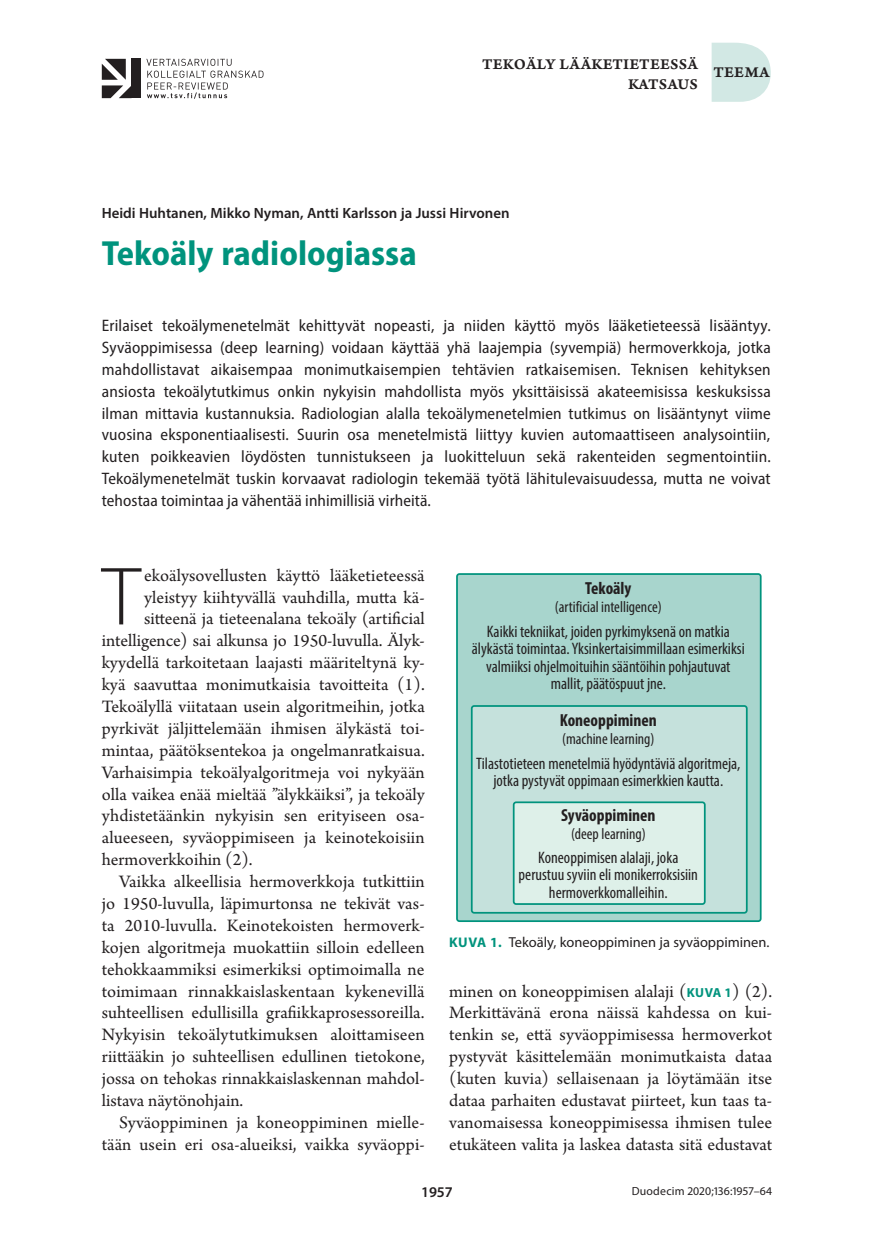
<style>
.page{position:relative;width:874px;height:1241px;background:#fff}
.page>*{position:absolute;margin:0;border:0;box-sizing:border-box;transform-origin:0 0}
.l_alkukirjain{font:300 83.3px "Myriad Pro";color:#231f20}
.o1_Teema{font:700 semi-condensed 35px "Myriad Pro";color:#00937d}
.l_alkukirjain-2{font:18.38px/21.9px "Arno Pro";color:#231f20;text-align:justify}
.t1{font:700 condensed 17.5px "Myriad Pro";color:#231f20}
.in{font:semi-condensed 16.62px/21.9px "Myriad Pro";letter-spacing:.005em;color:#231f20;text-align:justify}
.t2{font:condensed 16.62px/17.5px "Myriad Pro";color:#231f20;text-align:center}
.t3{font:condensed 15.75px "Myriad Pro";color:#231f20}
.vinj{font:15.75px "Arno Pro Smbd Caption";letter-spacing:.015em;color:#231f20}
.k1{font:600 14.88px "Myriad Pro";color:#231f20}
.kt{font:14.35px "Myriad Pro";color:#231f20}
.Ala{font:11.9px "Myriad Pro";letter-spacing:.02em;color:#231f20}
.s1{font-weight:700;font-size:14px;color:#00937d}
.s2{font-family:"Myriad Pro";font-weight:700;font-size:13.12px;color:#00937d}
</style>
<div class="page">
<svg style="left:711px;top:43px;width:59px;height:59px;background:#d6eae6"></svg>
<svg style="left:102px;top:59px;width:29px;height:39px"></svg>
<div style="left:131px;top:59px;width:10px;height:39px;background:#231f20"></div>
<svg style="left:146px;top:59px;width:117px;height:40px"></svg>
<div style="left:457px;top:574px;width:303px;height:347px;background:#a8d5cd;border-radius:2px"></div>
<div style="left:456px;top:573px;width:305px;height:348px;border:2px solid #00937d;border-radius:2px"></div>
<div style="left:471px;top:706px;width:275px;height:206px;background:#c5e1dc;border-radius:2px"></div>
<div style="left:470px;top:705px;width:277px;height:208px;border:2px solid #00937d;border-radius:2px"></div>
<div style="left:513px;top:802px;width:191px;height:101px;background:#def0e9;border-radius:2px"></div>
<div style="left:512px;top:801px;width:193px;height:103px;border:2px solid #00937d;border-radius:2px"></div>
<p class="vinj" style="left:482px;top:55px;width:217px">TEKOÄLY LÄÄKETIETEESSÄ</p>
<p class="vinj" style="left:627px;top:74px;width:71px">KATSAUS</p>
<p class="vinj" style="left:713px;top:63px;width:58px">TEEMA</p>
<p class="k1" style="left:102px;top:204px;width:409px">Heidi Huhtanen, Mikko Nyman, Antti Karlsson ja Jussi Hirvonen</p>
<p class="o1_Teema" style="left:102px;top:231px;width:316px">Tekoäly radiologiassa</p>
<p class="in" style="left:102px;top:314px;width:670px">Erilaiset tekoälymenetelmät kehittyvät nopeasti, ja niiden käyttö myös lääketieteessä lisääntyy.<br>Syväoppimisessa (deep learning) voidaan käyttää yhä laajempia (syvempiä) hermoverkkoja, jotka mahdollistavat aikaisempaa monimutkaisempien tehtävien ratkaisemisen. Teknisen kehityksen ansiosta tekoälytutkimus onkin nykyisin mahdollista myös yksittäisissä akateemisissa keskuksissa ilman mittavia kustannuksia. Radiologian alalla tekoälymenetelmien tutkimus on lisääntynyt viime vuosina eksponentiaalisesti. Suurin osa menetelmistä liittyy kuvien automaattiseen analysointiin, kuten poikkeavien löydösten tunnistukseen ja luokitteluun sekä rakenteiden segmentointiin.<br>Tekoälymenetelmät tuskin korvaavat radiologin tekemää työtä lähitulevaisuudessa, mutta ne voivat tehostaa toimintaa ja vähentää inhimillisiä virheitä.</p>
<p class="l_alkukirjain" style="left:102px;top:546px;width:40px">T</p>
<p class="l_alkukirjain-2" style="left:144px;top:565px;width:282px">ekoälysovellusten käyttö lääketieteessä</p>
<p class="l_alkukirjain-2" style="left:144px;top:587px;width:282px">yleistyy kiihtyvällä vauhdilla, mutta kä-</p>
<p class="l_alkukirjain-2" style="left:144px;top:609px;width:282px">sitteenä ja tieteenalana tekoäly (artificial</p>
<p class="l_alkukirjain-2" style="left:102px;top:630px;width:324px">intelligence) sai alkunsa jo 1950-luvulla. Älyk-</p>
<p class="l_alkukirjain-2" style="left:102px;top:652px;width:324px">kyydellä tarkoitetaan laajasti määriteltynä ky-</p>
<p class="l_alkukirjain-2" style="left:102px;top:674px;width:324px">kyä saavuttaa monimutkaisia tavoitteita (1).</p>
<p class="l_alkukirjain-2" style="left:102px;top:696px;width:324px">Tekoälyllä viitataan usein algoritmeihin, jotka</p>
<p class="l_alkukirjain-2" style="left:102px;top:718px;width:324px">pyrkivät jäljittelemään ihmisen älykästä toi-</p>
<p class="l_alkukirjain-2" style="left:102px;top:740px;width:324px">mintaa, päätöksentekoa ja ongelmanratkaisua.</p>
<p class="l_alkukirjain-2" style="left:102px;top:762px;width:324px">Varhaisimpia tekoälyalgoritmeja voi nykyään</p>
<p class="l_alkukirjain-2" style="left:102px;top:784px;width:324px">olla vaikea enää mieltää ”älykkäiksi”, ja tekoäly</p>
<p class="l_alkukirjain-2" style="left:102px;top:805px;width:324px">yhdistetäänkin nykyisin sen erityiseen osa-</p>
<p class="l_alkukirjain-2" style="left:102px;top:827px;width:324px">alueeseen, syväoppimiseen ja keinotekoisiin</p>
<p class="l_alkukirjain-2" style="left:102px;top:849px;width:152px">hermoverkkoihin (2).</p>
<p class="l_alkukirjain-2" style="left:102px;top:871px;width:324px;text-indent:17px">Vaikka alkeellisia hermoverkkoja tutkittiin jo 1950-luvulla, läpimurtonsa ne tekivät vas&shy;ta 2010-luvulla. Keinotekoisten hermoverk&shy;kojen algoritmeja muokattiin silloin edelleen tehokkaammiksi esimerkiksi optimoimalla ne toimimaan rinnakkaislaskentaan kykenevillä suhteellisen edullisilla grafiikkaprosessoreilla.<br>Nykyisin tekoälytutkimuksen aloittamiseen riittääkin jo suhteellisen edullinen tietokone, jossa on tehokas rinnakkaislaskennan mahdol&shy;listava näytönohjain.</p>
<p class="l_alkukirjain-2" style="left:102px;top:1112px;width:324px;text-align:right">Syväoppiminen ja koneoppiminen mielle&shy;tään usein eri osa-alueiksi, vaikka syväoppi-</p>
<p class="t1" style="left:585px;top:577px;width:48px">Tekoäly</p>
<p class="t3" style="left:554px;top:596px;width:108px">(artificial intelligence)</p>
<p class="t2" style="left:471px;top:622px;width:274px">Kaikki tekniikat, joiden pyrkimyksenä on matkia älykästä toimintaa. Yksinkertaisimmillaan esimerkiksi valmiiksi ohjelmoituihin sääntöihin pohjautuvat mallit, päätöspuut jne.</p>
<p class="t1" style="left:559px;top:709px;width:99px">Koneoppiminen</p>
<p class="t3" style="left:562px;top:728px;width:94px">(machine learning)</p>
<p class="t2" style="left:476px;top:754px;width:266px">Tilastotieteen menetelmiä hyödyntäviä algoritmeja, jotka pystyvät oppimaan esimerkkien kautta.</p>
<p class="t1" style="left:560px;top:804px;width:96px">Syväoppiminen</p>
<p class="t3" style="left:570px;top:823px;width:76px">(deep learning)</p>
<p class="t2" style="left:518px;top:848px;width:181px">Koneoppimisen alalaji, joka perustuu syviin eli monikerroksisiin hermoverkkomalleihin.</p>
<p class="kt" style="left:449px;top:932px;width:322px"><span class="s1">KUVA 1.</span> Tekoäly, koneoppiminen ja syväoppiminen.</p>
<p class="l_alkukirjain-2" style="left:449px;top:980px;width:324px">minen on koneoppimisen alalaji (<span class="s2">KUVA 1</span>) (2).<br>Merkittävänä erona näissä kahdessa on kui&shy;tenkin se, että syväoppimisessa hermoverkot pystyvät käsittelemään monimutkaista dataa (kuten kuvia) sellaisenaan ja löytämään itse dataa parhaiten edustavat piirteet, kun taas ta&shy;vanomaisessa koneoppimisessa ihmisen tulee etukäteen valita ja laskea datasta sitä edustavat</p>
<p class="k1" style="left:421px;top:1182px;width:33px">1957</p>
<p class="Ala" style="left:631px;top:1183px;width:142px">Duodecim 2020;136:1957–64</p>
</div>
